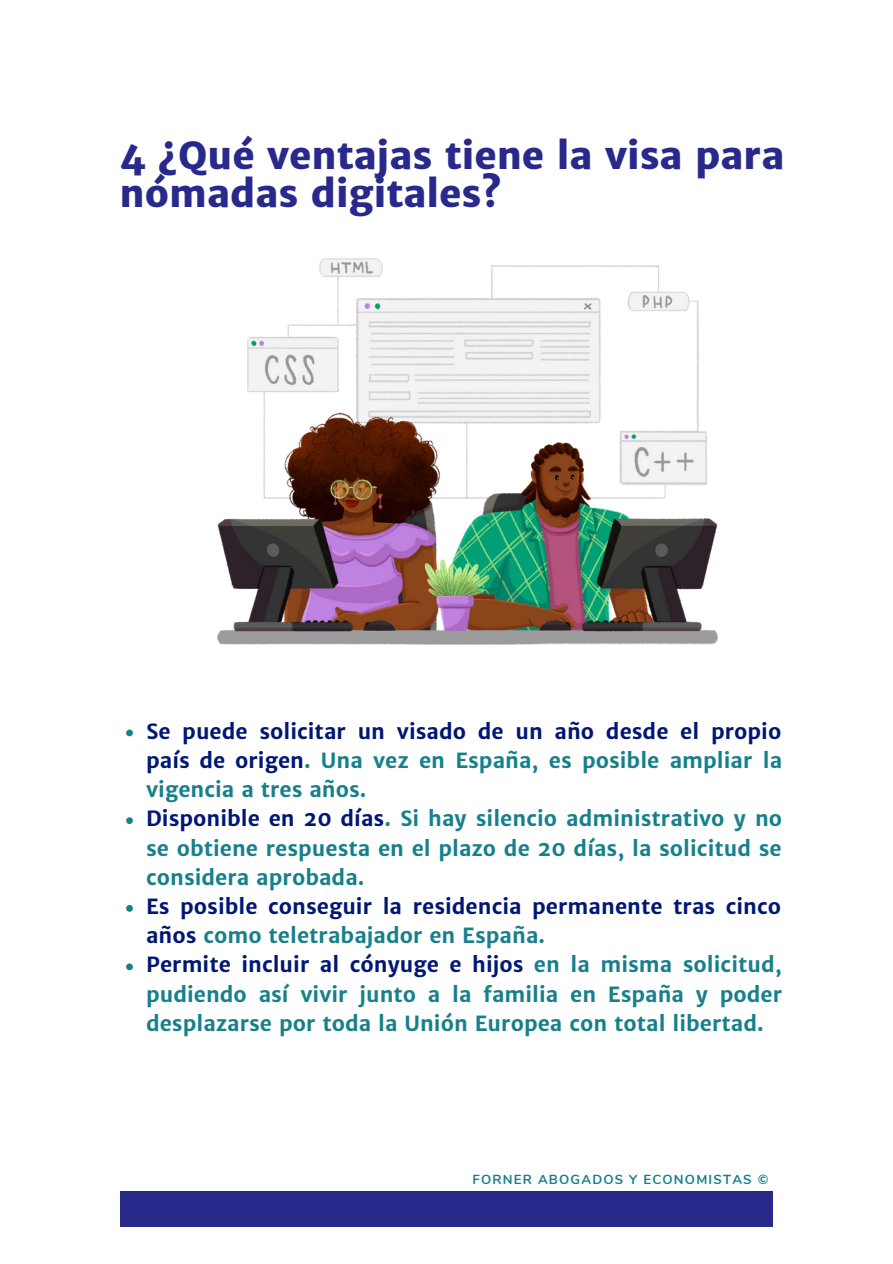
<style>
.page{position:relative;width:893px;height:1264px;background:#fff}
.page>*{position:absolute;margin:0;border:0;box-sizing:border-box;transform-origin:0 0}
.t1{font:800 37.5px/37.3px "Merriweather Sans";color:#28298b}
.t2{font:700 21px/29.2px "Merriweather Sans";color:#17808b}
.t3{font:700 13.05px "Nunito";letter-spacing:.09em;color:#17808b}
.s1{color:#011774}
</style>
<div class="page">
<div style="left:120px;top:1190px;width:652px;height:36px;background:#28298b"></div>
<img style="left:217px;top:258px;width:500px;height:386px">
<svg style="left:126px;top:729px;width:7px;height:7px"></svg>
<svg style="left:126px;top:817px;width:7px;height:7px"></svg>
<svg style="left:126px;top:905px;width:7px;height:6px"></svg>
<svg style="left:126px;top:963px;width:7px;height:7px"></svg>
<h1 class="t1" style="left:120px;top:137px;width:666px">4 ¿Qué ventajas tiene la visa para nómadas digitales?</h1>
<p class="t2" style="left:146px;top:716px;width:637px"><span class="s1">Se puede solicitar un visado de un año desde el propio país de origen</span>. Una vez en España, es posible ampliar la vigencia a tres años.<br><span class="s1">Disponible en 20 días</span>. Si hay silencio administrativo y no se obtiene respuesta en el plazo de 20 días, la solicitud se considera aprobada.</p>
<p class="t2" style="left:146px;top:891px;width:637px"><span class="s1">Es posible conseguir la residencia permanente tras cinco años</span> como teletrabajador en España.<br><span class="s1">Permite incluir al cónyuge e hijos</span> en la misma solicitud, pudiendo así vivir junto a la familia en España y poder desplazarse por toda la Unión Europea con total libertad.</p>
<p class="t3" style="left:472px;top:1170px;width:297px">FORNER ABOGADOS Y ECONOMISTAS ©</p>
</div>
